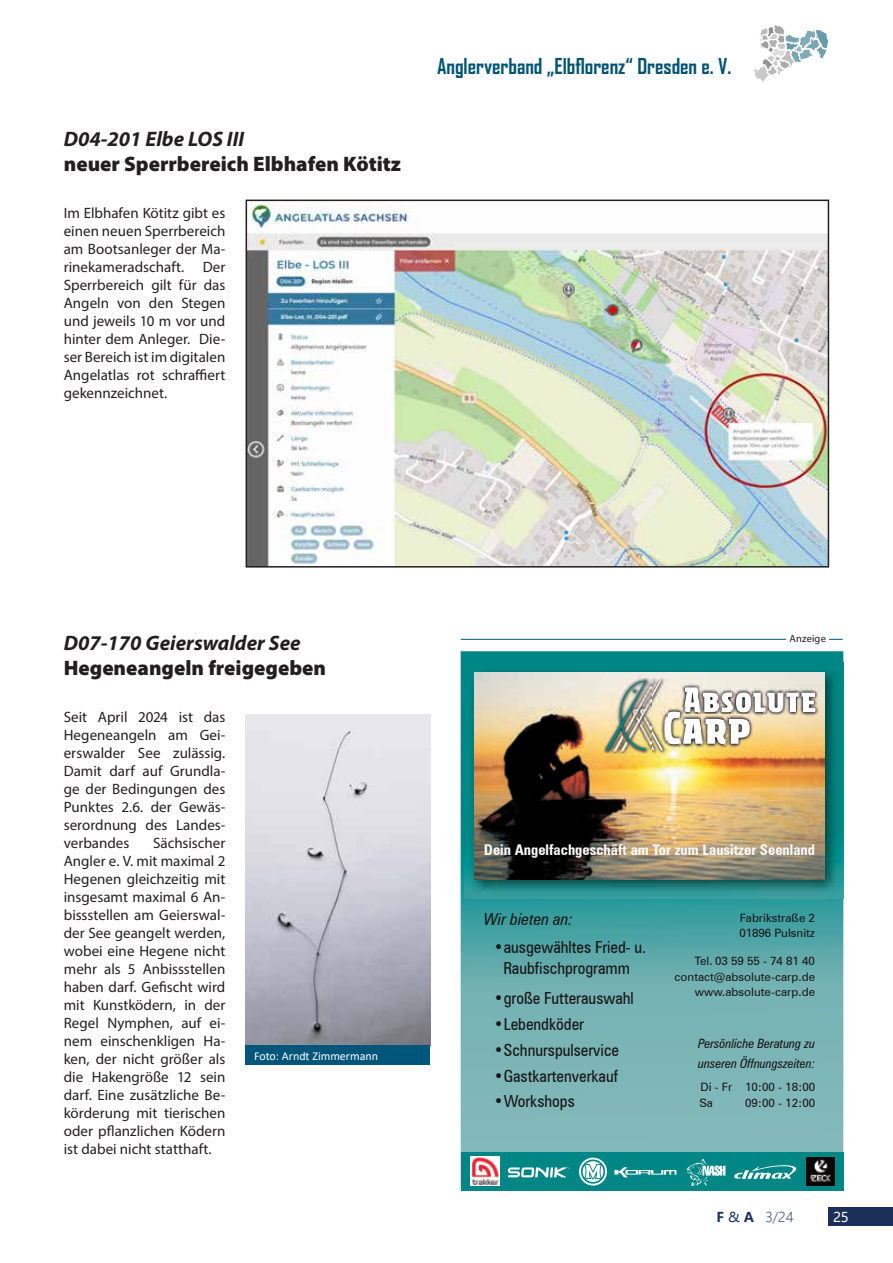
<style>
.page{position:relative;width:893px;height:1263px;background:#fff}
.page>*{position:absolute;margin:0;border:0;box-sizing:border-box;transform-origin:0 0}
.t1{font:21px "Myriad Variable Concept";color:#231f20}
.t2{font:italic 21px "Myriad Variable Concept";color:#231f20}
.t3{font:700 21px "Agency FB";color:#005473}
.t4{font:condensed 16.65px/20.5px "Zurich BT";color:#181517;text-align:center}
.t5{font:italic condensed 16.65px "Zurich BT";color:#181517}
.t6{font:15px/18px "Myriad Pro";color:#231f20;text-align:justify}
.t7{font:700 condensed 14.85px "Zurich BT";color:#fbfbfc}
.t8{font:300 13.5px "Microsoft Ya Hei";color:#1a2f5a}
.t9{font:13.5px "Microsoft Ya Hei";color:#fff}
.t10{font:italic condensed 12.9px/20px "Zurich BT";color:#181517}
.t11{font:12px "Calibri";color:#fff}
.t12{font:11.55px/15.5px "Zurich BT";color:#181517}
.t13{font:10.5px "Myriad Pro";letter-spacing:.015em;color:#231f20}
.s1{font-weight:700}
.s2{font-weight:400}
</style>
<div class="page">
<div style="left:829px;top:1208px;width:64px;height:18px;background:#1a2f5a"></div>
<svg style="left:754px;top:25px;width:75px;height:57px"></svg>
<svg style="left:461px;top:651px;width:382px;height:501px;background:#67aeae"></svg>
<img style="left:465px;top:662px;width:378px;height:237px">
<img style="left:475px;top:672px;width:350px;height:208px">
<img style="left:815px;top:689px;width:5px;height:27px">
<img style="left:651px;top:677px;width:16px;height:77px">
<img style="left:601px;top:677px;width:50px;height:77px">
<img style="left:605px;top:681px;width:210px;height:69px">
<div style="left:461px;top:1152px;width:382px;height:39px;background:#008785"></div>
<svg style="left:579px;top:1158px;width:28px;height:27px"></svg>
<svg style="left:508px;top:1167px;width:62px;height:10px"></svg>
<svg style="left:614px;top:1167px;width:62px;height:10px"></svg>
<svg style="left:734px;top:1165px;width:63px;height:14px"></svg>
<svg style="left:687px;top:1159px;width:38px;height:27px"></svg>
<img style="left:807px;top:1158px;width:28px;height:28px">
<img style="left:470px;top:1156px;width:30px;height:29px">
<hr style="left:461px;top:639px;width:382px;height:1px;background:#00567a">
<div style="left:786px;top:634px;width:43px;height:12px;background:#fff"></div>
<img style="left:246px;top:715px;width:184px;height:331px">
<img style="left:249px;top:203px;width:577px;height:362px">
<div style="left:246px;top:200px;width:583px;height:368px;border:2px solid #231f20"></div>
<div style="left:246px;top:1046px;width:184px;height:19px;background:#00567a"></div>
<h1 class="t2" style="left:64px;top:126px;width:182px">D04-201 Elbe LOS III</h1>
<h1 class="t1" style="left:64px;top:151px;width:339px">neuer Sperrbereich Elbhafen Kötitz</h1>
<p class="t6" style="left:64px;top:203px;width:163px">Im Elbhafen Kötitz gibt es einen neuen Sperrbereich am Bootsanleger der Ma&shy;rinekameradschaft. Der Sperrbereich gilt für das Angeln von den Stegen und jeweils 10 m vor und hinter dem Anleger. Die&shy;ser Bereich ist im digitalen Angelatlas rot schraffiert gekennzeichnet.</p>
<h1 class="t3" style="left:437px;top:53px;width:296px">Anglerverband „Elbflorenz“ Dresden e. V.</h1>
<h1 class="t2" style="left:64px;top:630px;width:239px">D07-170 Geierswalder See</h1>
<h1 class="t1" style="left:64px;top:655px;width:264px">Hegeneangeln freigegeben</h1>
<p class="t6" style="left:64px;top:707px;width:163px">Seit April 2024 ist das Hegeneangeln am Gei&shy;erswalder See zulässig.<br>Damit darf auf Grundla&shy;ge der Bedingungen des Punktes 2.6. der Gewäs&shy;serordnung des Landes&shy;verbandes</p>
<p class="t6" style="left:64px;top:833px;width:163px;text-indent:89px">Sächsischer Angler e. V. mit maximal 2<br>Hegenen gleichzeitig mit insgesamt maximal 6 An&shy;bissstellen am Geierswal&shy;der See geangelt werden, wobei eine Hegene nicht mehr als 5 Anbissstellen haben darf. Gefischt wird mit Kunstködern, in der Regel Nymphen, auf ei&shy;nem einschenkligen Ha&shy;ken, der nicht größer als die Hakengröße 12 sein darf. Eine zusätzliche Be&shy;körderung mit tierischen oder pflanzlichen Ködern ist dabei nicht statthaft.</p>
<p class="t11" style="left:254px;top:1047px;width:125px">Foto: Arndt Zimmermann</p>
<p class="t13" style="left:789px;top:632px;width:38px">Anzeige</p>
<p class="t7" style="left:484px;top:840px;width:333px">Dein Angelfachgeschäft am Tor zum Lausitzer Seenland</p>
<p class="t5" style="left:484px;top:909px;width:90px">Wir bieten an:</p>
<p class="t4" style="left:494px;top:936px;width:154px">•ausgewähltes Fried- u.<br>Raubfischprogramm</p>
<p class="t4" style="left:494px;top:988px;width:142px">•große Futterauswahl</p>
<p class="t4" style="left:494px;top:1014px;width:92px">•Lebendköder</p>
<p class="t4" style="left:494px;top:1039px;width:127px">•Schnurspulservice</p>
<p class="t4" style="left:494px;top:1065px;width:126px">•Gastkartenverkauf</p>
<p class="t4" style="left:494px;top:1091px;width:83px">•Workshops</p>
<p class="t12" style="left:739px;top:909px;width:77px">Fabrikstraße 2<br>01896 Pulsnitz</p>
<p class="t12" style="left:675px;top:953px;width:142px;text-align:right">Tel. 03 59 55 - 74 81 40 contact@absolute-carp.de www.absolute-carp.de</p>
<p class="t10" style="left:698px;top:1033px;width:118px">Persönliche Beratung zu unseren Öffnungszeiten:</p>
<p class="t12" style="left:699px;top:1079px;width:117px">Di - Fr 10:00 - 18:00<br>Sa</p>
<p class="t12" style="left:745px;top:1095px;width:71px">09:00 - 12:00</p>
<p class="t8" style="left:717px;top:1208px;width:78px"><span class="s1">F</span> <span class="s2">&amp;</span> <span class="s1">A</span> 3/24</p>
<p class="t9" style="left:833px;top:1208px;width:17px">25</p>
</div>
